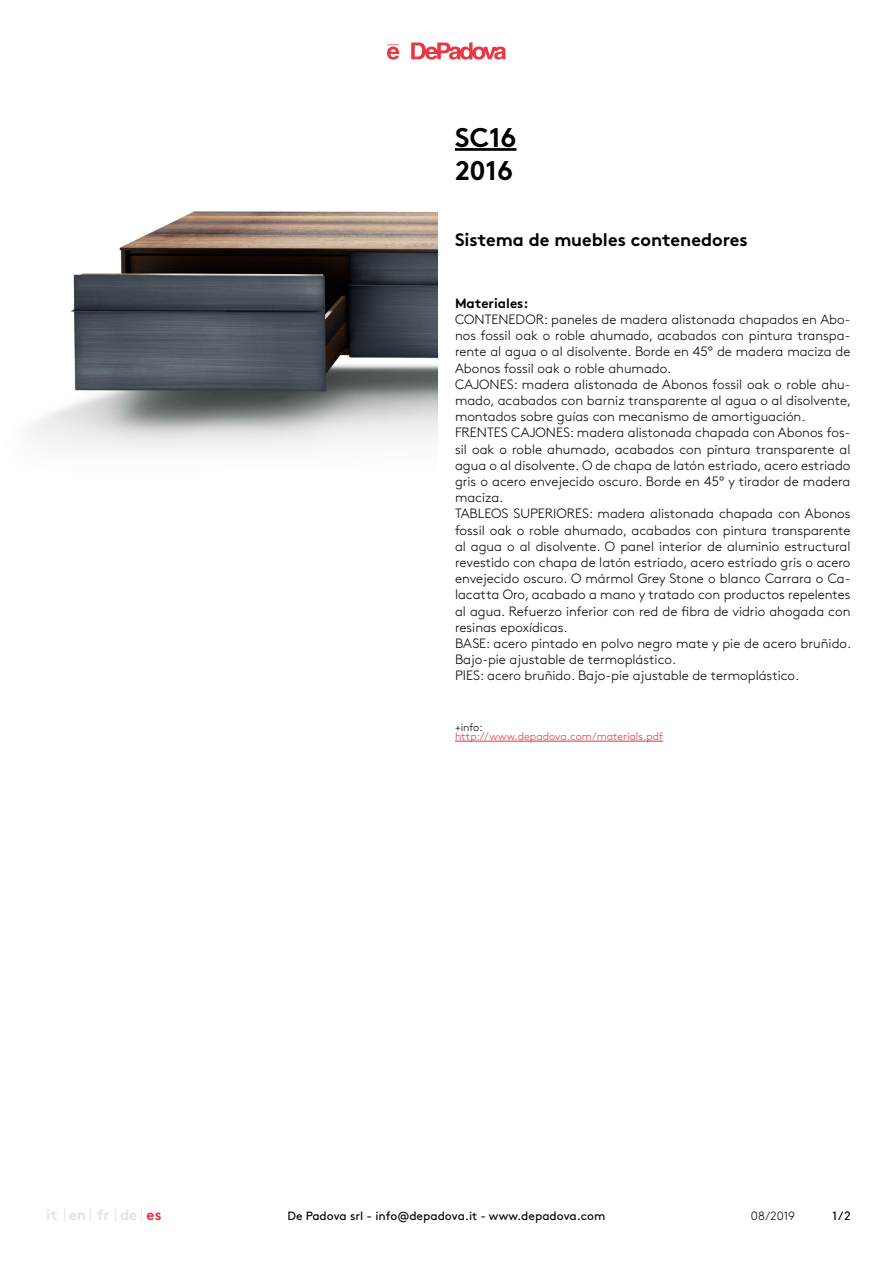
<style>
.page{position:relative;width:893px;height:1263px;background:#fff}
.page>*{position:absolute;margin:0;border:0;box-sizing:border-box;transform-origin:0 0}
.t1{font:700 27px/33px "Brown";color:#000}
.t2{font:700 18px "Brown";color:#000}
.t3{font:700 15px "Brown";color:#e4e3e3}
.t4{font:700 15px "Brown";color:#e73042}
.t5{font:300 13.5px/16.2px "Brown";color:#000}
.t6{font:700 13.5px "Brown";color:#000}
.t7{font:12px "Brown";color:#000}
.t8{font:300 12px "Brown";letter-spacing:-.005em;color:#000}
.t9{font:300 10.95px "Brown";color:#e73042}
.t10{font:300 10.95px "Brown";color:#000}
</style>
<div class="page">
<svg style="left:387px;top:43px;width:119px;height:17px"></svg>
<hr style="left:455px;top:741px;width:208px;height:1px;background:#e73042">
<hr style="left:455px;top:148px;width:61px;height:3px;background:#000">
<img style="left:35px;top:211px;width:403px;height:239px">
<h1 class="t1" style="left:455px;top:121px;width:63px">SC16<br>2016</h1>
<h2 class="t2" style="left:455px;top:230px;width:294px">Sistema de muebles contenedores</h2>
<p class="t6" style="left:455px;top:295px;width:75px">Materiales:</p>
<p class="t5" style="left:455px;top:312px;width:398px">CONTENEDOR: paneles de madera alistonada chapados en Abo&shy;nos fossil oak o roble ahumado, acabados con pintura transpa&shy;rente al agua o al disolvente. Borde en 45° de madera maciza de Abonos fossil oak o roble ahumado.<br>CAJONES: madera alistonada de Abonos fossil oak o roble ahu&shy;mado, acabados con barniz transparente al agua o al disolvente, montados sobre guías con mecanismo de amortiguación.<br>FRENTES CAJONES: madera alistonada chapada con Abonos fos&shy;sil oak o roble ahumado, acabados con pintura transparente al agua o al disolvente. O de chapa de latón estriado, acero estriado gris o acero envejecido oscuro. Borde en 45° y tirador de madera maciza.<br>TABLEOS SUPERIORES: madera alistonada chapada con Abonos fossil oak o roble ahumado, acabados con pintura transparente al agua o al disolvente. O panel interior de aluminio estructural revestido con chapa de latón estriado, acero estriado gris o acero envejecido oscuro. O mármol Grey Stone o blanco Carrara o Ca&shy;lacatta Oro, acabado a mano y tratado con productos repelentes al agua. Refuerzo inferior con red de fibra de vidrio ahogada con resinas epoxídicas.<br>BASE: acero pintado en polvo negro mate y pie de acero bruñido.<br>Bajo-pie ajustable de termoplástico.<br>PIES: acero bruñido. Bajo-pie ajustable de termoplástico.</p>
<p class="t10" style="left:455px;top:722px;width:29px">+info:</p>
<p class="t9" style="left:455px;top:731px;width:210px">http://www.depadova.com/materials.pdf</p>
<p class="t3" style="left:46px;top:1207px;width:41px">it en</p>
<p class="t3" style="left:120px;top:1207px;width:19px">de</p>
<p class="t3" style="left:97px;top:1207px;width:14px">fr</p>
<p class="t4" style="left:147px;top:1207px;width:16px">es</p>
<p class="t8" style="left:833px;top:1210px;width:20px">1 / 2</p>
<p class="t7" style="left:287px;top:1212px;width:320px">De Padova srl - info@depadova.it - www.depadova.com</p>
<p class="t8" style="left:751px;top:1210px;width:46px">08/2019</p>
</div>
